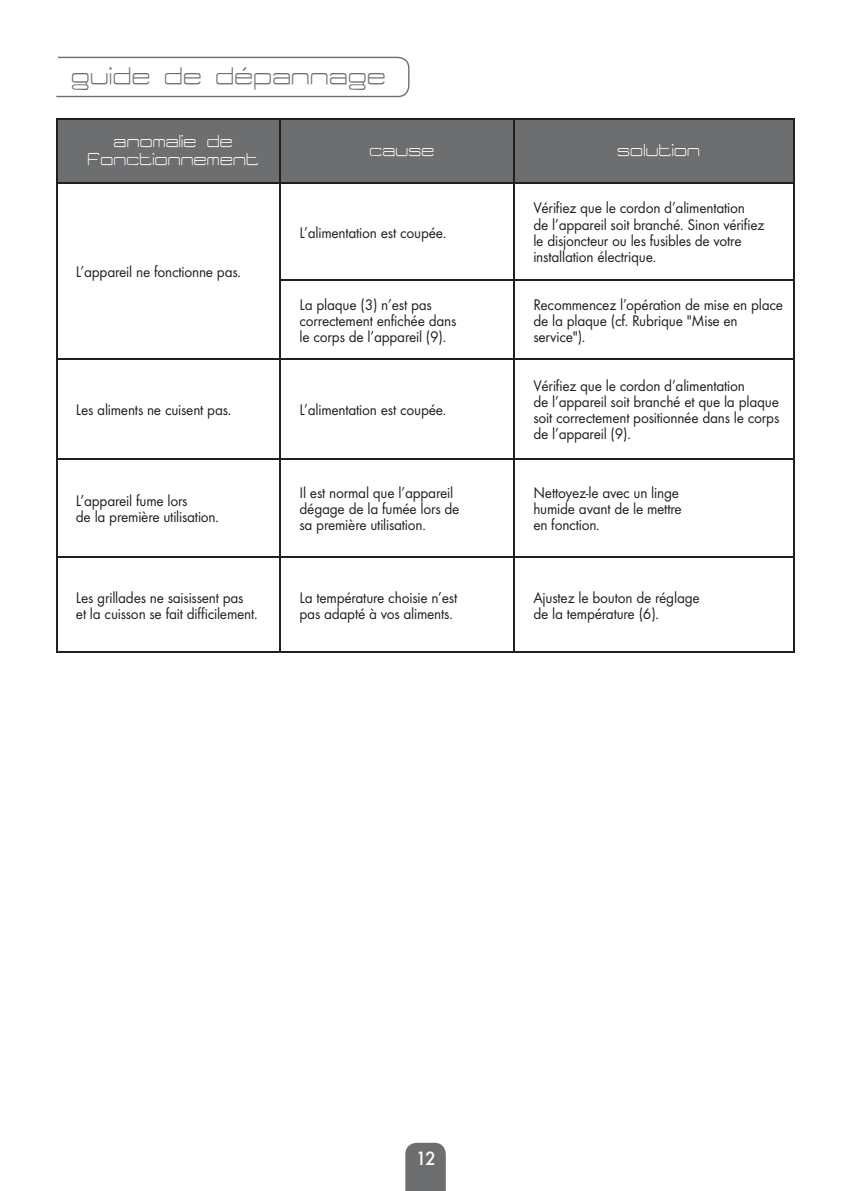
<style>
.page{position:relative;width:851px;height:1191px;background:#fff}
.page>*{position:absolute;margin:0;border:0;box-sizing:border-box;transform-origin:0 0}
.t1{font:28px "Tidy Curve TV";letter-spacing:-.01em;color:#6d6e70}
.t2{font:20px/18px "Tidy Curve TV";letter-spacing:-.015em;color:#fff;text-align:center;scale:.95 1}
.t3{font:500 20px "Futura T";color:#fff;scale:.95 1}
.t4{font:16px/16px "Futura T";letter-spacing:-.015em;color:#231f20;scale:.95 1}
</style>
<div class="page">
<svg style="left:405px;top:1142px;width:41px;height:49px"></svg>
<div style="left:57px;top:119px;width:736px;height:63px;background:#6d6e70"></div>
<hr style="left:56px;top:118px;width:224px;height:1px;background:#231f20">
<hr style="left:56px;top:119px;width:1px;height:63px;background:#231f20">
<hr style="left:280px;top:118px;width:234px;height:1px;background:#231f20">
<hr style="left:279px;top:119px;width:1px;height:63px;background:#231f20">
<hr style="left:514px;top:118px;width:280px;height:1px;background:#231f20">
<hr style="left:513px;top:119px;width:1px;height:63px;background:#231f20">
<hr style="left:793px;top:119px;width:1px;height:63px;background:#231f20">
<hr style="left:56px;top:182px;width:224px;height:1px;background:#231f20">
<hr style="left:56px;top:183px;width:1px;height:97px;background:#231f20">
<hr style="left:280px;top:182px;width:234px;height:1px;background:#231f20">
<hr style="left:279px;top:183px;width:1px;height:96px;background:#231f20">
<hr style="left:514px;top:182px;width:280px;height:1px;background:#231f20">
<hr style="left:513px;top:183px;width:1px;height:96px;background:#231f20">
<hr style="left:793px;top:183px;width:1px;height:96px;background:#231f20">
<hr style="left:56px;top:280px;width:1px;height:78px;background:#231f20">
<hr style="left:279px;top:279px;width:235px;height:1px;background:#231f20">
<hr style="left:279px;top:280px;width:1px;height:78px;background:#231f20">
<hr style="left:514px;top:279px;width:280px;height:1px;background:#231f20">
<hr style="left:513px;top:280px;width:1px;height:78px;background:#231f20">
<hr style="left:793px;top:280px;width:1px;height:78px;background:#231f20">
<hr style="left:56px;top:358px;width:224px;height:1px;background:#231f20">
<hr style="left:56px;top:359px;width:1px;height:99px;background:#231f20">
<hr style="left:280px;top:358px;width:234px;height:1px;background:#231f20">
<hr style="left:279px;top:359px;width:1px;height:99px;background:#231f20">
<hr style="left:514px;top:358px;width:280px;height:1px;background:#231f20">
<hr style="left:513px;top:359px;width:1px;height:99px;background:#231f20">
<hr style="left:793px;top:359px;width:1px;height:99px;background:#231f20">
<hr style="left:56px;top:458px;width:224px;height:1px;background:#231f20">
<hr style="left:56px;top:459px;width:1px;height:97px;background:#231f20">
<hr style="left:280px;top:458px;width:234px;height:1px;background:#231f20">
<hr style="left:279px;top:459px;width:1px;height:97px;background:#231f20">
<hr style="left:514px;top:458px;width:280px;height:1px;background:#231f20">
<hr style="left:513px;top:459px;width:1px;height:97px;background:#231f20">
<hr style="left:793px;top:459px;width:1px;height:97px;background:#231f20">
<hr style="left:56px;top:556px;width:224px;height:1px;background:#231f20">
<hr style="left:56px;top:557px;width:1px;height:94px;background:#231f20">
<hr style="left:280px;top:556px;width:234px;height:1px;background:#231f20">
<hr style="left:279px;top:557px;width:1px;height:94px;background:#231f20">
<hr style="left:514px;top:556px;width:280px;height:1px;background:#231f20">
<hr style="left:513px;top:557px;width:1px;height:94px;background:#231f20">
<hr style="left:793px;top:557px;width:1px;height:94px;background:#231f20">
<hr style="left:56px;top:651px;width:738px;height:1px;background:#231f20">
<svg style="left:56px;top:57px;width:353px;height:40px"></svg>
<h1 class="t1" style="left:72px;top:62px;width:316px">guide de depannage</h1>
<p class="t2" style="left:88px;top:132px;width:182px">anomalie de fonctionnement</p>
<p class="t4" style="left:76px;top:265px;width:175px">L’appareil ne fonctionne pas.</p>
<p class="t2" style="left:370px;top:141px;width:70px">cause</p>
<p class="t2" style="left:618px;top:141px;width:89px">solution</p>
<p class="t4" style="left:299px;top:225px;width:156px">L’alimentation est coupée.</p>
<p class="t4" style="left:533px;top:201px;width:245px">Vérifiez que le cordon d’alimentation<br>de l’appareil soit branché. Sinon vérifiez le disjoncteur ou les fusibles de votre installation électrique.</p>
<p class="t4" style="left:299px;top:297px;width:167px">La plaque (3) n’est pas correctement enfichée dans le corps de l’appareil (9).</p>
<p class="t4" style="left:533px;top:297px;width:264px">Recommencez l’opération de mise en place de la plaque (cf. Rubrique "Mise en service").</p>
<p class="t4" style="left:76px;top:402px;width:165px">Les aliments ne cuisent pas.</p>
<p class="t4" style="left:299px;top:402px;width:156px">L’alimentation est coupée.</p>
<p class="t4" style="left:533px;top:378px;width:260px">Vérifiez que le cordon d’alimentation<br>de l’appareil soit branché et que la plaque soit correctement positionnée dans le corps de l’appareil (9).</p>
<p class="t4" style="left:76px;top:493px;width:152px">L’appareil fume lors<br>de la première utilisation.</p>
<p class="t4" style="left:299px;top:485px;width:170px">Il est normal que l’appareil dégage de la fumée lors de sa première utilisation.</p>
<p class="t4" style="left:533px;top:485px;width:158px">Nettoyez-le avec un linge humide avant de le mettre en fonction.</p>
<p class="t4" style="left:76px;top:590px;width:193px">Les grillades ne saisissent pas et la cuisson se fait difficilement.</p>
<p class="t4" style="left:299px;top:590px;width:168px">La température choisie n’est pas adapté à vos aliments.</p>
<p class="t4" style="left:533px;top:590px;width:177px">Ajustez le bouton de réglage de la température (6).</p>
<p class="t3" style="left:415px;top:1146px;width:23px">12</p>
</div>
